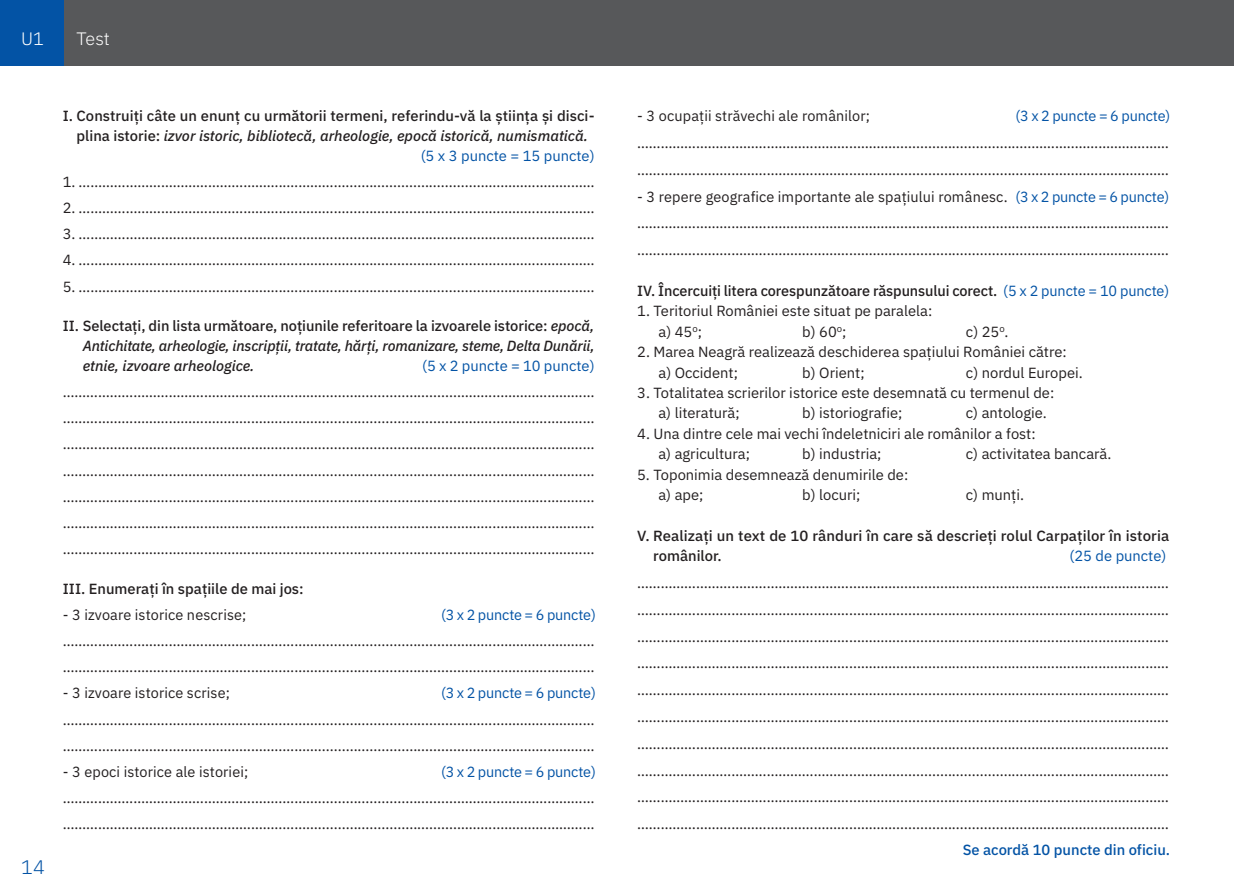
<style>
.page{position:relative;width:1234px;height:893px;background:#fff}
.page>*{position:absolute;margin:0;border:0;box-sizing:border-box;transform-origin:0 0}
.t1{font:300 19.65px "IBM Plex Sans";color:#0353a5}
.t2{font:300 18px "IBM Plex Sans";color:#fff}
.t3{font:14.7px/26.8px "IBM Plex Sans";color:#231f20}
.t4{font:500 14.7px/20.4px "IBM Plex Sans";color:#231f20}
.t5{font:italic 500 14.7px/19.8px "IBM Plex Sans";color:#231f20;text-align:justify}
.t6{font:14.7px "IBM Plex Sans";letter-spacing:-.01em;color:#0353a5}
.t7{font:500 14.7px "IBM Plex Sans";color:#0353a5}
.s1{font-style:normal}
.s2{color:#0353a5}
.s3{font-weight:400;color:#0353a5}
</style>
<div class="page">
<div style="left:0;top:0;width:1233px;height:66px;background:#57585a"></div>
<div style="left:0;top:0;width:64px;height:66px;background:#0353a5"></div>
<img style="left:1233px;top:0;width:1px;height:66px">
<p class="t2" style="left:21px;top:25px;width:24px">U1</p>
<p class="t2" style="left:77px;top:25px;width:35px">Test</p>
<h1 class="t1" style="left:21px;top:852px;width:25px">14</h1>
<p class="t4" style="left:63px;top:105px;width:533px">I. Construiți câte un enunţ cu următorii termeni, referindu-vă la știința și disci-</p>
<p class="t5" style="left:77px;top:125px;width:513px"><span class="s1">plina istorie:</span> izvor istoric, bibliotecă, arheologie, epocă istorică, numismatică.</p>
<p class="t6" style="left:420px;top:144px;width:175px">(5 x 3 puncte = 15 puncte)</p>
<p class="t3" style="left:63px;top:167px;width:533px">1. ……………………………………………..……………..................................…..……………………</p>
<p class="t3" style="left:63px;top:193px;width:533px">2. ……………………………………………..……………..................................…..……………………</p>
<p class="t3" style="left:63px;top:219px;width:533px">3. ……………………………………………..……………..................................…..……………………</p>
<p class="t3" style="left:63px;top:246px;width:533px">4. ……………………………………………..……………..................................…..……………………</p>
<p class="t3" style="left:63px;top:272px;width:533px">5. ……………………………………………..……………..................................…..……………………</p>
<p class="t5" style="left:83px;top:315px;width:513px;text-indent:-20px"><span class="s1">II. Selectați, din lista următoare, noțiunile referitoare la izvoarele istorice:</span> epocă, Antichitate, arheologie, inscripții, tratate, hărți, romanizare, steme, Delta Dunării, etnie, izvoare arheologice.</p>
<p class="t6" style="left:422px;top:354px;width:174px">(5 x 2 puncte = 10 puncte)</p>
<p class="t3" style="left:63px;top:378px;width:533px;line-height:26.1px;text-align:justify">………………………………………………..………...................................………..…………………… ………………………………………………..………...................................………..…………………… ………………………………………………..………...................................………..…………………… ………………………………………………..………...................................………..…………………… ………………………………………………..………...................................………..…………………… ………………………………………………..………...................................………..…………………… ………………………………………………..………...................................………..……………………</p>
<p class="t4" style="left:63px;top:577px;width:242px">III. Enumerați în spațiile de mai jos:</p>
<p class="t3" style="left:63px;top:600px;width:185px">- 3 izvoare istorice nescrise;</p>
<p class="t6" style="left:441px;top:603px;width:156px">(3 x 2 puncte = 6 puncte)</p>
<p class="t3" style="left:63px;top:626px;width:533px;line-height:26.1px">………………………………………………..………...................................………..…………………… ………………………………………………..………...................................………..……………………</p>
<p class="t3" style="left:63px;top:678px;width:169px">- 3 izvoare istorice scrise;</p>
<p class="t6" style="left:441px;top:682px;width:156px">(3 x 2 puncte = 6 puncte)</p>
<p class="t3" style="left:63px;top:705px;width:533px;line-height:26.1px">………………………………………………..………...................................………..…………………… ………………………………………………..………...................................………..……………………</p>
<p class="t3" style="left:63px;top:757px;width:187px">- 3 epoci istorice ale istoriei;</p>
<p class="t6" style="left:441px;top:760px;width:156px">(3 x 2 puncte = 6 puncte)</p>
<p class="t3" style="left:63px;top:783px;width:533px;line-height:26.1px">………………………………………………..………...................................………..…………………… ………………………………………………..………...................................………..……………………</p>
<p class="t3" style="left:637px;top:101px;width:234px">- 3 ocupații străvechi ale românilor;</p>
<p class="t6" style="left:1015px;top:105px;width:156px">(3 x 2 puncte = 6 puncte)</p>
<p class="t3" style="left:637px;top:128px;width:533px">………………………………………………..………...................................………..…………………… ………………………………………………..………...................................………..……………………</p>
<p class="t3" style="left:637px;top:182px;width:533px;text-align:justify">- 3 repere geografice importante ale spațiului românesc. <span class="s2">(3 x 2 puncte = 6 puncte) </span>………………………………………………..………...................................………..…………………… ………………………………………………..………...................................………..……………………</p>
<p class="t4" style="left:637px;top:279px;width:533px">IV. Încercuiți litera corespunzătoare răspunsului corect. <span class="s3">(5 x 2 puncte = 10 puncte)</span></p>
<p class="t3" style="left:658px;top:300px;width:275px;line-height:20.4px;text-indent:-21px">1. Teritoriul României este situat pe paralela: a) 45<sup>o</sup>;</p>
<p class="t3" style="left:802px;top:317px;width:46px">b) 60<sup>o</sup>;</p>
<p class="t3" style="left:965px;top:317px;width:44px">c) 25<sup>o</sup>.</p>
<p class="t3" style="left:658px;top:341px;width:410px;line-height:20.4px;text-indent:-21px">2. Marea Neagră realizează deschiderea spațiului României către: a) Occident;</p>
<p class="t3" style="left:802px;top:358px;width:64px">b) Orient;</p>
<p class="t3" style="left:965px;top:358px;width:118px">c) nordul Europei.</p>
<p class="t3" style="left:658px;top:381px;width:397px;line-height:20.4px;text-indent:-21px">3. Totalitatea scrierilor istorice este desemnată cu termenul de: a) literatură;</p>
<p class="t3" style="left:802px;top:399px;width:102px">b) istoriografie;</p>
<p class="t3" style="left:965px;top:399px;width:82px">c) antologie.</p>
<p class="t3" style="left:658px;top:422px;width:379px;line-height:20.4px;text-indent:-21px">4. Una dintre cele mai vechi îndeletniciri ale românilor a fost: a) agricultura;</p>
<p class="t3" style="left:802px;top:439px;width:81px">b) industria;</p>
<p class="t3" style="left:965px;top:439px;width:147px">c) activitatea bancară.</p>
<p class="t3" style="left:658px;top:463px;width:251px;line-height:20.4px;text-indent:-21px">5. Toponimia desemnează denumirile de: a) ape;</p>
<p class="t3" style="left:802px;top:480px;width:60px">b) locuri;</p>
<p class="t3" style="left:965px;top:480px;width:60px">c) munți.</p>
<p class="t4" style="left:653px;top:524px;width:517px;text-indent:-16px">V. Realizați un text de 10 rânduri în care să descrieți rolul Carpaților în istoria românilor.</p>
<p class="t6" style="left:1069px;top:545px;width:98px">(25 de puncte)</p>
<p class="t3" style="left:637px;top:568px;width:533px;text-align:justify">………………………………………………..………...................................………..…………………… ………………………………………………..………...................................………..…………………… ………………………………………………..………...................................………..…………………… ………………………………………………..………...................................………..…………………… ………………………………………………..………...................................………..…………………… ………………………………………………..………...................................………..…………………… ………………………………………………..………...................................………..…………………… ………………………………………………..………...................................………..…………………… ………………………………………………..………...................................………..…………………… ………………………………………………..………...................................………..……………………</p>
<p class="t7" style="left:962px;top:838px;width:209px">Se acordă 10 puncte din oficiu.</p>
</div>
